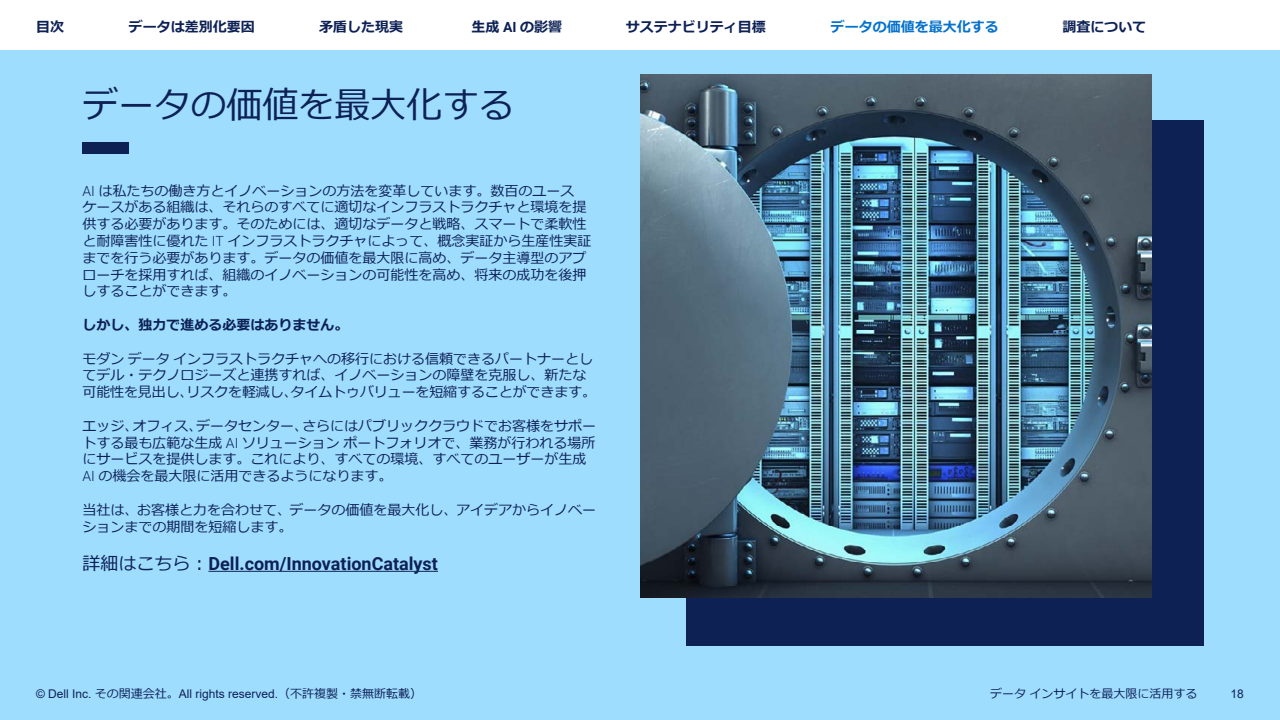
<style>
.page{position:relative;width:1280px;height:720px;background:#fff}
.page>*{position:absolute;margin:0;border:0;box-sizing:border-box;transform-origin:0 0}
.t1{font:36px "Meiryo";color:#0d2155}
.t2{font:700 18px "Roboto";color:#0d2155}
.t3{font:14px/16.8px "Meiryo";color:#0d2155}
.t4{font:700 14px "Meiryo";color:#0d2155}
.t5{font:700 14px "Meiryo";color:#0672cb}
.t6{font:12px "Arial";color:#0d2155}
.t7{font:12px "Meiryo";color:#0d2155}
.s1{font-family:"Roboto"}
.s2{font-family:"Roboto";font-weight:300}
.s3{font-family:"Meiryo";font-weight:400}
.s4{font-family:"Meiryo"}
</style>
<div class="page">
<div style="left:0;top:50px;width:1280px;height:670px;background:#9fddff"></div>
<hr style="left:208px;top:571px;width:230px;height:1px;background:#0d2155">
<div style="left:82px;top:142px;width:47px;height:12px;background:#0d2155"></div>
<div style="left:686px;top:120px;width:518px;height:525px;background:#0d2155"></div>
<img style="left:640px;top:74px;width:511px;height:523px">
<p class="t4" style="left:36px;top:17px;width:29px">目次</p>
<p class="t4" style="left:129px;top:17px;width:127px">データは差別化要因</p>
<p class="t4" style="left:319px;top:17px;width:85px">矛盾した現実</p>
<p class="t4" style="left:472px;top:17px;width:92px">生成 <span class="s1">AI</span> の影響</p>
<p class="t4" style="left:626px;top:17px;width:141px">サステナビリティ目標</p>
<p class="t5" style="left:831px;top:17px;width:169px">データの価値を最大化する</p>
<p class="t4" style="left:1062px;top:17px;width:85px">調査について</p>
<p class="t1" style="left:82px;top:80px;width:433px">データの価値を最大化する</p>
<p class="t3" style="left:82px;top:183px;width:510px"><span class="s2">AI</span> は私たちの働き方とイノベーションの方法を変革しています。数百のユースケースがある組織は、それらのすべてに適切なインフラストラクチャと環境を提供する必要があります。そのためには、適切なデータと戦略、スマートで柔軟性と耐障害性に優れた <span class="s2">IT</span> インフラストラクチャによって、概念実証から生産性実証までを行う必要があります。データの価値を最大限に高め、データ主導型のアプローチを採用すれば、組織のイノベーションの可能性を高め、将来の成功を後押しすることができます。</p>
<p class="t4" style="left:82px;top:315px;width:267px">しかし、独力で進める必要はありません。</p>
<p class="t3" style="left:82px;top:351px;width:515px">モダンデータインフラストラクチャへの移行における信頼できるパートナーとしてデル・テクノロジーズと連携すれば、イノベーションの障壁を克服し、新たな可能性を見出し、リスクを軽減し、タイムトゥバリューを短縮することができます。</p>
<p class="t3" style="left:82px;top:418px;width:515px">エッジ、オフィス、データセンター、さらにはパブリッククラウドでお客様をサポートする最も広範な生成 <span class="s2">AI</span> ソリューションポートフォリオで、業務が行われる場所にサービスを提供します。これにより、すべての環境、すべてのユーザーが生成<span class="s2">AI</span> の機会を最大限に活用できるようになります。</p>
<p class="t3" style="left:82px;top:502px;width:515px">当社は、お客様と力を合わせて、データの価値を最大化し、アイデアからイノベーションまでの期間を短縮します。</p>
<p class="t2" style="left:82px;top:551px;width:357px"><span class="s3">詳細はこちら：</span>Dell.com/InnovationCatalyst</p>
<p class="t6" style="left:36px;top:685px;width:388px">© Dell Inc. <span class="s4">その関連会社。</span>All rights reserved.<span class="s4">（不許複製・禁無断転載）</span></p>
<p class="t7" style="left:990px;top:685px;width:209px">データインサイトを最大限に活用する</p>
<p class="t6" style="left:1231px;top:685px;width:15px">18</p>
</div>
